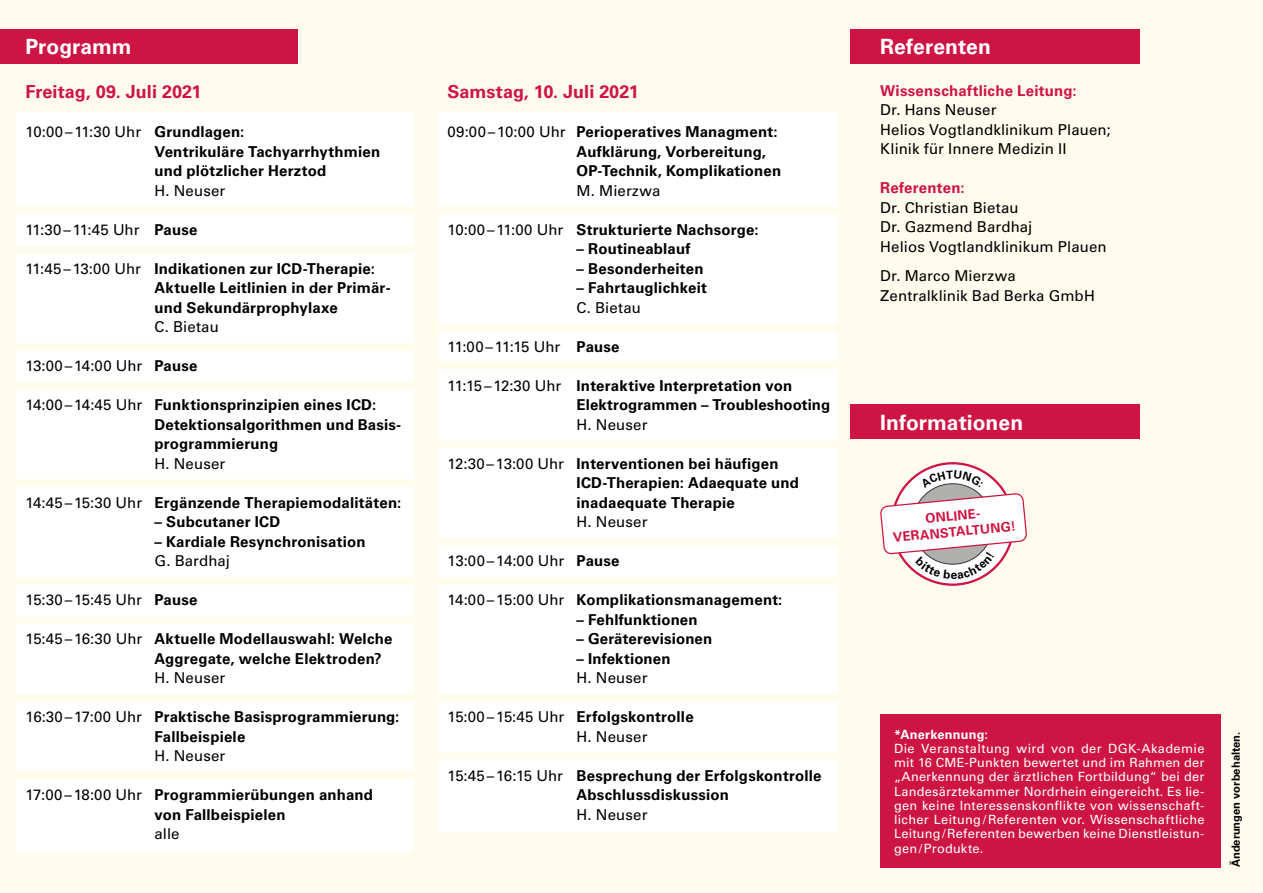
<style>
.page{position:relative;width:1263px;height:893px;background:#fffced}
.page>*{position:absolute;margin:0;border:0;box-sizing:border-box;transform-origin:0 0}
.t1{font:700 21px "Univers LT Std";color:#fff}
.t2{font:700 18px "Univers LT Std";color:#ce1442}
.t3{font:700 15px/19.5px "Univers LT Std";letter-spacing:.01em;color:#000}
.t4{font:15px/19.5px "Univers LT Std";letter-spacing:.005em;color:#000}
.t5{font:700 15px "Univers LT Std";letter-spacing:.015em;color:#ce1442}
.t6{font:15px "Univers LT Std";letter-spacing:-.02em;color:#000}
.t7{font:700 13.05px/15.8px "Univers LT Std";color:#ce1442;text-align:center}
.t8{font:12.75px/14.2px "Univers LT Std";letter-spacing:.015em;color:#fff;text-align:justify}
.t9{font:700 12.75px "Univers LT Std";letter-spacing:.015em;color:#fff}
.t10{font:700 11.25px "Univers LT Std";color:#000}
.s1{font-weight:400}
.s2{font-weight:700}
</style>
<div class="page">
<div style="left:850px;top:30px;width:290px;height:34px;background:#ce1442"></div>
<div style="left:16px;top:112px;width:398px;height:739px;background:#fff"></div>
<div style="left:438px;top:112px;width:400px;height:720px;background:#fff"></div>
<div style="left:0;top:30px;width:298px;height:34px;background:#ce1442"></div>
<div style="left:0;top:207px;width:425px;height:7px;background:#fffced"></div>
<div style="left:0;top:246px;width:425px;height:8px;background:#fffced"></div>
<div style="left:0;top:343px;width:425px;height:8px;background:#fffced"></div>
<div style="left:0;top:382px;width:425px;height:8px;background:#fffced"></div>
<div style="left:0;top:479px;width:425px;height:8px;background:#fffced"></div>
<div style="left:0;top:577px;width:425px;height:8px;background:#fffced"></div>
<div style="left:0;top:694px;width:425px;height:7px;background:#fffced"></div>
<div style="left:0;top:771px;width:425px;height:8px;background:#fffced"></div>
<div style="left:0;top:617px;width:425px;height:7px;background:#fffced"></div>
<div style="left:426px;top:324px;width:425px;height:8px;background:#fffced"></div>
<div style="left:426px;top:361px;width:425px;height:8px;background:#fffced"></div>
<div style="left:426px;top:441px;width:425px;height:7px;background:#fffced"></div>
<div style="left:426px;top:538px;width:425px;height:7px;background:#fffced"></div>
<div style="left:426px;top:577px;width:425px;height:8px;background:#fffced"></div>
<div style="left:426px;top:753px;width:425px;height:7px;background:#fffced"></div>
<div style="left:426px;top:694px;width:425px;height:7px;background:#fffced"></div>
<div style="left:426px;top:207px;width:425px;height:7px;background:#fffced"></div>
<div style="left:880px;top:714px;width:340px;height:153px;background:#ce1442"></div>
<div style="left:850px;top:405px;width:290px;height:34px;background:#ce1442"></div>
<svg style="left:892px;top:463px;width:121px;height:122px"></svg>
<svg style="left:912px;top:484px;width:81px;height:80px"></svg>
<svg style="left:920px;top:470px;width:63px;height:18px"></svg>
<svg style="left:880px;top:494px;width:147px;height:85px"></svg>
<h1 class="t1" style="left:26px;top:35px;width:108px">Programm</h1>
<h1 class="t1" style="left:880px;top:35px;width:112px">Referenten</h1>
<p class="t2" style="left:26px;top:81px;width:178px">Freitag, 09. Juli 2021</p>
<p class="t3" style="left:155px;top:122px;width:227px;text-indent:-129px"><span class="s1">10:00–11:30 Uhr</span> Grundlagen:<br>Ventrikuläre Tachyarrhythmien und plötzlicher Herztod</p>
<p class="t4" style="left:155px;top:181px;width:72px">H. Neuser</p>
<p class="t4" style="left:26px;top:220px;width:174px">11:30–11:45 Uhr <span class="s2">Pause</span></p>
<p class="t3" style="left:155px;top:259px;width:238px;text-indent:-129px"><span class="s1">11:45–13:00 Uhr</span> Indikationen zur ICD-Therapie:<br>Aktuelle Leitlinien in der Primär&shy;und Sekundärprophylaxe</p>
<p class="t4" style="left:155px;top:317px;width:66px">C. Bietau</p>
<p class="t4" style="left:26px;top:356px;width:174px">13:00–14:00 Uhr <span class="s2">Pause</span></p>
<p class="t3" style="left:155px;top:395px;width:247px;text-indent:-129px"><span class="s1">14:00–14:45 Uhr</span> Funktionsprinzipien eines ICD:<br>Detektionsalgorithmen und Basis&shy;programmierung</p>
<p class="t4" style="left:155px;top:454px;width:72px">H. Neuser</p>
<p class="t3" style="left:26px;top:493px;width:377px"><span class="s1">14:45–15:30 Uhr</span> Ergänzende Therapiemodalitäten:</p>
<p class="t3" style="left:155px;top:512px;width:127px">– Subcutaner ICD</p>
<p class="t3" style="left:155px;top:532px;width:213px">– Kardiale Resynchronisation</p>
<p class="t4" style="left:155px;top:551px;width:77px">G. Bardhaj</p>
<p class="t4" style="left:26px;top:590px;width:174px">15:30–15:45 Uhr <span class="s2">Pause</span></p>
<p class="t3" style="left:155px;top:629px;width:240px;text-indent:-129px"><span class="s1">15:45–16:30 Uhr</span> Aktuelle Modellauswahl: Welche<br>Aggregate, welche Elektroden?</p>
<p class="t4" style="left:155px;top:668px;width:72px">H. Neuser</p>
<p class="t3" style="left:155px;top:707px;width:246px;text-indent:-129px"><span class="s1">16:30–17:00 Uhr</span> Praktische Basisprogrammierung:<br>Fallbeispiele</p>
<p class="t4" style="left:155px;top:746px;width:72px">H. Neuser</p>
<p class="t3" style="left:155px;top:785px;width:220px;text-indent:-129px"><span class="s1">17:00–18:00 Uhr</span> Programmierübungen anhand von Fallbeispielen</p>
<p class="t4" style="left:155px;top:824px;width:27px">alle</p>
<p class="t2" style="left:448px;top:81px;width:193px">Samstag, 10. Juli 2021</p>
<p class="t3" style="left:577px;top:122px;width:206px;text-indent:-129px"><span class="s1">09:00–10:00 Uhr</span> Perioperatives Managment:<br>Aufklärung, Vorbereitung,<br>OP-Technik, Komplikationen</p>
<p class="t4" style="left:577px;top:181px;width:85px">M. Mierzwa</p>
<p class="t3" style="left:448px;top:220px;width:313px"><span class="s1">10:00–11:00 Uhr</span> Strukturierte Nachsorge:</p>
<p class="t3" style="left:577px;top:239px;width:115px">– Routineablauf</p>
<p class="t3" style="left:577px;top:259px;width:128px">– Besonderheiten</p>
<p class="t3" style="left:577px;top:278px;width:132px">– Fahrtauglichkeit</p>
<p class="t4" style="left:577px;top:298px;width:66px">C. Bietau</p>
<p class="t6" style="left:448px;top:337px;width:174px">11:00–11:15 Uhr <span class="s2">Pause</span></p>
<p class="t3" style="left:577px;top:376px;width:255px;text-indent:-129px"><span class="s1">11:15–12:30 Uhr</span> Interaktive Interpretation von<br>Elektrogrammen – Troubleshooting</p>
<p class="t4" style="left:577px;top:415px;width:72px">H. Neuser</p>
<p class="t3" style="left:577px;top:454px;width:224px;text-indent:-129px"><span class="s1">12:30–13:00 Uhr</span> Interventionen bei häufigen<br>ICD-Therapien: Adaequate und inadaequate Therapie</p>
<p class="t4" style="left:577px;top:512px;width:72px">H. Neuser</p>
<p class="t4" style="left:448px;top:551px;width:174px">13:00–14:00 Uhr <span class="s2">Pause</span></p>
<p class="t3" style="left:448px;top:590px;width:336px"><span class="s1">14:00–15:00 Uhr</span> Komplikationsmanagement:</p>
<p class="t3" style="left:577px;top:610px;width:123px">– Fehlfunktionen</p>
<p class="t3" style="left:577px;top:629px;width:137px">– Geräterevisionen</p>
<p class="t3" style="left:577px;top:649px;width:95px">– Infektionen</p>
<p class="t4" style="left:577px;top:668px;width:72px">H. Neuser</p>
<p class="t4" style="left:577px;top:707px;width:119px;text-indent:-129px">15:00–15:45 Uhr <span class="s2">Erfolgskontrolle<br></span>H. Neuser</p>
<p class="t3" style="left:577px;top:766px;width:246px;text-indent:-129px"><span class="s1">15:45–16:15 Uhr</span> Besprechung der Erfolgskontrolle<br>Abschlussdiskussion</p>
<p class="t4" style="left:577px;top:805px;width:72px">H. Neuser</p>
<p class="t5" style="left:880px;top:82px;width:198px">Wissenschaftliche Leitung:</p>
<p class="t4" style="left:880px;top:100px;width:232px">Dr. Hans Neuser<br>Helios Vogtlandklinikum Plauen;<br>Klinik für Innere Medizin II</p>
<p class="t5" style="left:880px;top:179px;width:86px">Referenten:</p>
<p class="t4" style="left:880px;top:198px;width:228px">Dr. Christian Bietau<br>Dr. Gazmend Bardhaj<br>Helios Vogtlandklinikum Plauen</p>
<p class="t4" style="left:880px;top:266px;width:216px">Dr. Marco Mierzwa<br>Zentralklinik Bad Berka GmbH</p>
<h1 class="t1" style="left:880px;top:410px;width:144px">Informationen</h1>
<p class="t7" style="left:891px;top:514px;width:125px;rotate:-5deg">ONLINE-<br>VERANSTALTUNG!</p>
<p class="t9" style="left:894px;top:727px;width:96px">*Anerkennung:</p>
<p class="t8" style="left:894px;top:741px;width:312px">Die Veranstaltung wird von der DGK-Akademie mit 16 CME-Punkten bewertet und im Rahmen der „Anerkennung der ärztlichen Fortbildung“ bei der Landesärztekammer Nordrhein eingereicht. Es lie&shy;gen keine Interessenskonflikte von wissenschaft&shy;licher Leitung/Referenten vor. Wissenschaftliche Leitung/Referenten bewerben keine Dienstleistun&shy;gen/Produkte.</p>
<p class="t10" style="left:1229px;top:867px;width:137px;rotate:-90deg">Änderungen vorbehalten.</p>
</div>
